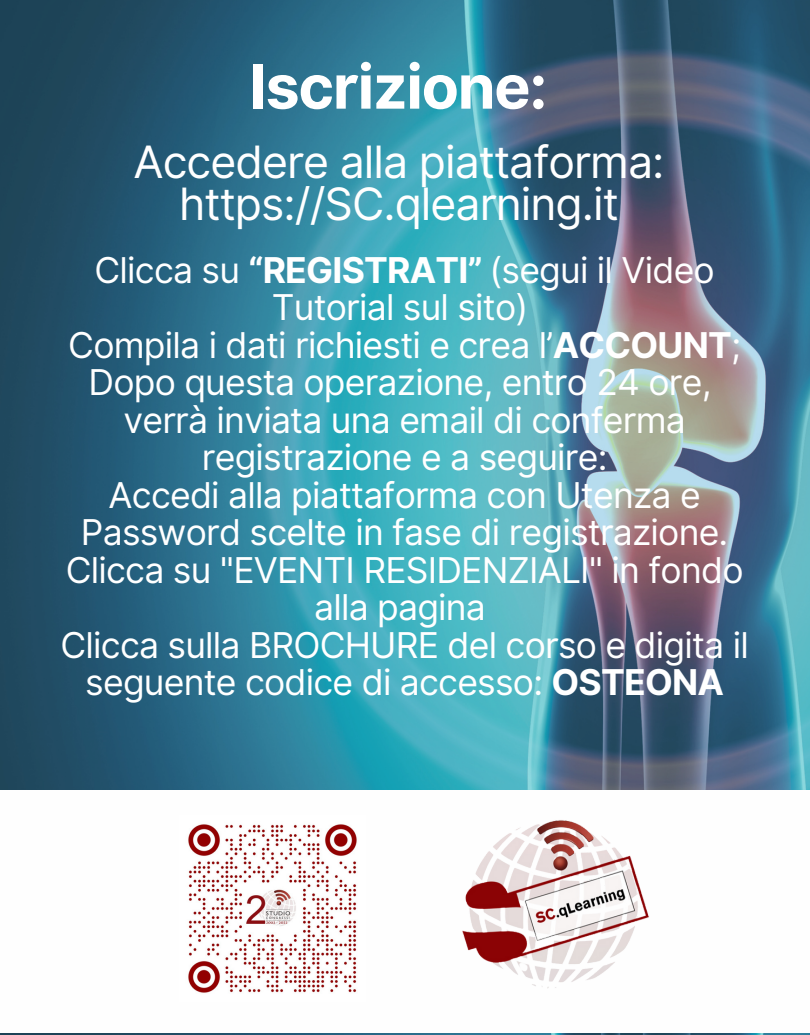
<style>
.page{position:relative;width:810px;height:1035px;background:#fff}
.page>*{position:absolute;margin:0;border:0;box-sizing:border-box;transform-origin:0 0}
.t1{font:700 61px "Inter";letter-spacing:-.02em;color:#fff}
.t2{font:44.6px "Inter";letter-spacing:-.02em;color:#fff}
.t3{font:35.6px/37.5px "Inter";letter-spacing:-.02em;color:#fff;text-align:center}
.s1{font-weight:700}
</style>
<div class="page">
<img style="left:0;top:0;width:810px;height:1035px">
<div style="left:0;top:790px;width:810px;height:243px;background:#fefefe"></div>
<img style="left:462px;top:820px;width:187px;height:168px">
<img style="left:188px;top:824px;width:169px;height:169px">
<p class="t1" style="left:250px;top:50px;width:299px">Iscrizione:</p>
<p class="t2" style="left:134px;top:136px;width:532px">Accedere alla piattaforma:</p>
<p class="t2" style="left:179px;top:177px;width:441px">https://SC.qlearning.it</p>
<p class="t3" style="left:95px;top:251px;width:622px">Clicca su <span class="s1">“REGISTRATI”</span> (segui il Video<br>Tutorial sul sito)</p>
<p class="t3" style="left:68px;top:326px;width:674px">Compila i dati richiesti e crea l’<span class="s1">ACCOUNT</span>;</p>
<p class="t3" style="left:89px;top:363px;width:625px">Dopo questa operazione, entro 24 ore,</p>
<p class="t3" style="left:123px;top:401px;width:564px">verrà inviata una email di conferma registrazione e a seguire:</p>
<p class="t3" style="left:81px;top:476px;width:649px">Accedi alla piattaforma con Utenza e<br>Password scelte in fase di registrazione.</p>
<p class="t3" style="left:66px;top:551px;width:679px">Clicca su "EVENTI RESIDENZIALI" in fondo alla pagina</p>
<p class="t3" style="left:61px;top:626px;width:690px">Clicca sulla BROCHURE del corso e digita il seguente codice di accesso: <span class="s1">OSTEONA</span></p>
</div>
